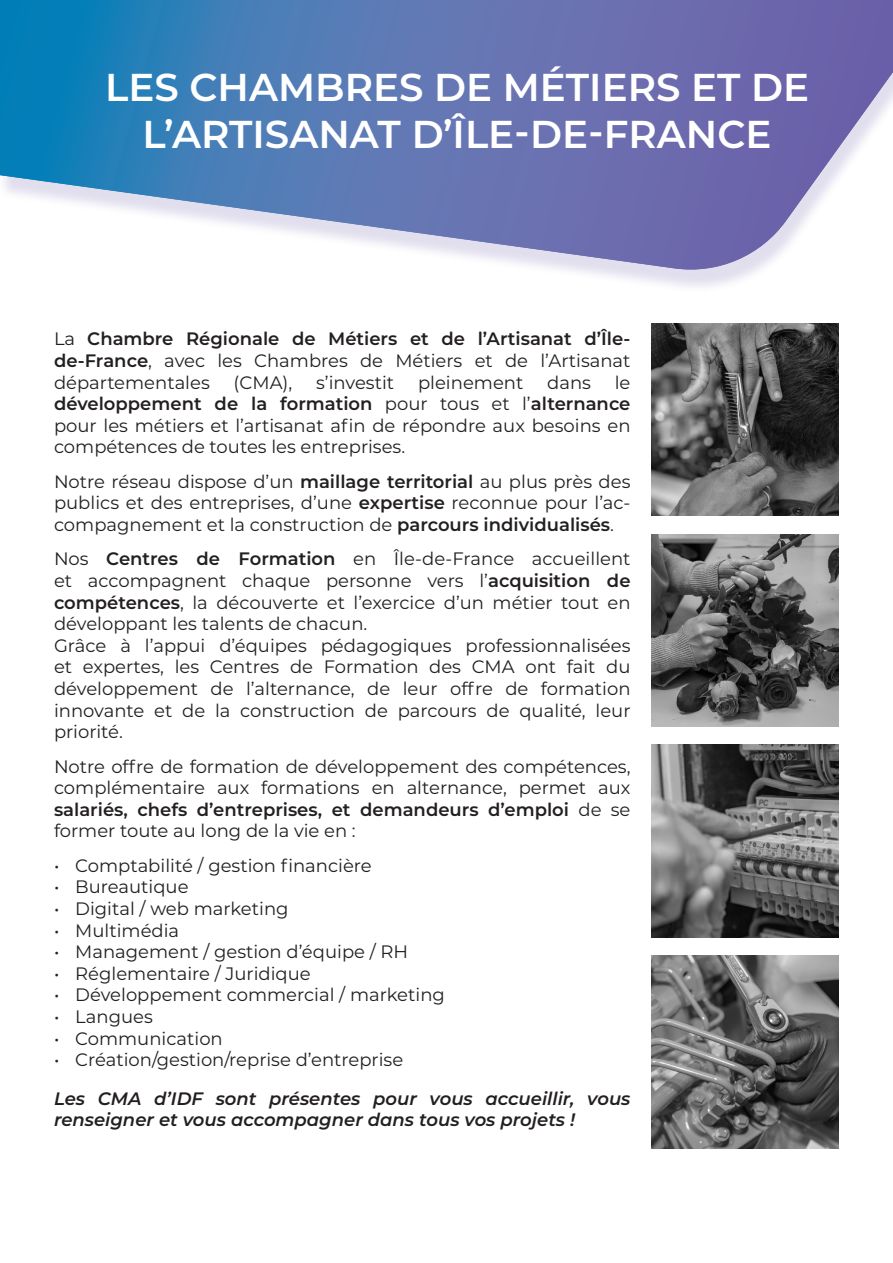
<style>
.page{position:relative;width:893px;height:1263px;background:#fff}
.page>*{position:absolute;margin:0;border:0;box-sizing:border-box;transform-origin:0 0}
.t1{font:600 38.85px "Montserrat";color:#fff}
.t2{font:18px/21.6px "Montserrat";color:#231f20;text-align:justify}
.t3{font:italic 600 18px/21.6px "Montserrat";color:#231f20}
.s1{font-weight:600}
</style>
<div class="page">
<img style="left:652px;top:323px;width:187px;height:193px">
<img style="left:652px;top:534px;width:187px;height:193px">
<img style="left:652px;top:745px;width:187px;height:192px">
<img style="left:652px;top:955px;width:187px;height:193px">
<div style="left:0;top:0;width:893px;height:294px;background:#685aa6;opacity:.2"></div>
<svg style="left:0;top:0;width:893px;height:274px"></svg>
<p class="t1" style="left:105px;top:60px;width:706px">LES CHAMBRES DE MÉTIERS ET DE</p>
<p class="t1" style="left:143px;top:107px;width:630px">L’ARTISANAT D’ÎLE-DE-FRANCE</p>
<p class="t2" style="left:54px;top:328px;width:578px">La <span class="s1">Chambre Régionale de Métiers et de l’Artisanat d’Île&shy;de-France</span>, avec les Chambres de Métiers et de l’Artisanat départementales</p>
<p class="t2" style="left:234px;top:371px;width:60px">(CMA),</p>
<p class="t2" style="left:316px;top:371px;width:80px">s’investit</p>
<p class="t2" style="left:418px;top:371px;width:107px">pleinement</p>
<p class="t2" style="left:547px;top:371px;width:45px">dans</p>
<p class="t2" style="left:54px;top:371px;width:578px;text-indent:561px">le <span class="s1">développement de la formation</span> pour tous et l’<span class="s1">alternance </span>pour les métiers et l’artisanat afin de répondre aux besoins en compétences de toutes les entreprises.</p>
<p class="t2" style="left:54px;top:470px;width:578px">Notre réseau dispose d’un <span class="s1">maillage territorial</span> au plus près des publics et des entreprises, d’une <span class="s1">expertise</span> reconnue pour l’ac&shy;compagnement et la construction de <span class="s1">parcours individualisés</span>.</p>
<p class="t2" style="left:54px;top:547px;width:578px">Nos <span class="s1">Centres de Formation</span> en Île-de-France accueillent et accompagnent chaque personne vers l’<span class="s1">acquisition de compétences</span>, la découverte et l’exercice d’un métier tout en développant les talents de chacun.</p>
<p class="t2" style="left:54px;top:634px;width:578px">Grâce à l’appui d’équipes pédagogiques professionnalisées et expertes, les Centres de Formation des CMA ont fait du développement de l’alternance, de leur offre de formation innovante et de la construction de parcours de qualité, leur priorité.</p>
<p class="t2" style="left:54px;top:755px;width:578px">Notre offre de formation de développement des compétences, complémentaire aux formations en alternance, permet aux <span class="s1">salariés, chefs d’entreprises, et demandeurs d’emploi</span> de se former toute au long de la vie en :</p>
<p class="t2" style="left:54px;top:854px;width:319px">• Comptabilité / gestion financière</p>
<p class="t2" style="left:54px;top:875px;width:136px">• Bureautique</p>
<p class="t2" style="left:54px;top:897px;width:236px">• Digital / web marketing</p>
<p class="t2" style="left:54px;top:919px;width:127px">• Multimédia</p>
<p class="t2" style="left:54px;top:940px;width:356px">• Management / gestion d’équipe / RH</p>
<p class="t2" style="left:54px;top:962px;width:258px">• Réglementaire / Juridique</p>
<p class="t2" style="left:54px;top:983px;width:392px">• Développement commercial / marketing</p>
<p class="t2" style="left:54px;top:1005px;width:100px">• Langues</p>
<p class="t2" style="left:54px;top:1027px;width:170px">• Communication</p>
<p class="t2" style="left:54px;top:1048px;width:351px">• Création/gestion/reprise d’entreprise</p>
<p class="t3" style="left:54px;top:1087px;width:578px">Les CMA d’IDF sont présentes pour vous accueillir, vous renseigner et vous accompagner dans tous vos projets !</p>
</div>
